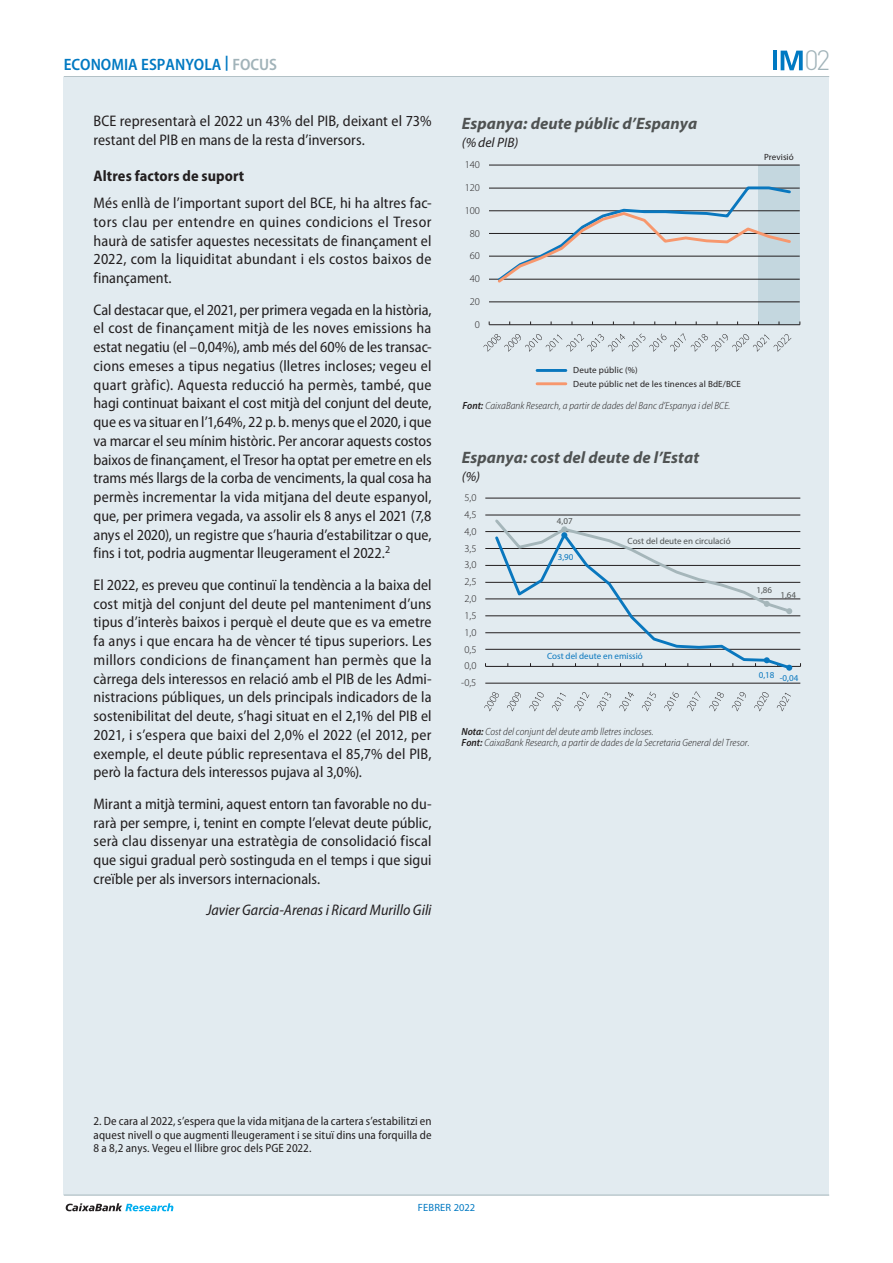
<style>
.page{position:relative;width:893px;height:1263px;background:#fff}
.page>*{position:absolute;margin:0;border:0;box-sizing:border-box;transform-origin:0 0}
.t1{font:300 27.6px "DIN Pro";color:#a1b3b9}
.t2{font:italic 700 16.5px "Myriad Pro";letter-spacing:.005em;color:#4f5252}
.t3{font:600 semi-condensed 16.5px "Myriad Pro";color:#0079c2}
.Texto_Focus{font:semi-condensed 15.3px/18.8px "Myriad Pro";color:#231f20;text-align:justify}
.Firma_Focus{font:italic semi-condensed 15.3px "Myriad Pro";color:#231f20}
.Subtitulo_Focus{font:700 semi-condensed 15.3px "Myriad Pro";letter-spacing:.005em;color:#231f20}
.t4{font:italic 13.65px "Myriad Pro";color:#231f20}
.Notas_Focus{font:semi-condensed 12px/13.5px "Myriad Pro";letter-spacing:.005em;color:#231f20;text-align:justify}
.t5{font:italic 300 semi-condensed 10.5px/11.6px "Myriad Pro";letter-spacing:.005em;color:#231f20}
.t6{font:300 10.5px "Myriad Pro";letter-spacing:-.005em;color:#231f20}
.t7{font:10.5px "Myriad Pro";letter-spacing:.02em;color:#0079c2}
.t8{font:9px/13.5px "Myriad Pro";letter-spacing:.015em;color:#231f20}
.t9{font:9px "Myriad Pro";color:#4f5252}
.t10{font:9px "Myriad Pro";color:#0977be}
.s1{color:#a1b3b9}
.s2{font-weight:600}
</style>
<div class="page">
<hr style="left:64px;top:76px;width:765px;height:1px;background:#a1b3b9">
<div style="left:64px;top:77px;width:765px;height:1118px;background:#e2ebf0"></div>
<hr style="left:64px;top:1195px;width:765px;height:1px;background:#a1b3b9">
<svg style="left:66px;top:1203px;width:107px;height:8px"></svg>
<svg style="left:781px;top:51px;width:22px;height:19px"></svg>
<hr style="left:773px;top:51px;width:4px;height:19px;background:#0079c2">
<div style="left:758px;top:165px;width:42px;height:159px;background:#c4d7df"></div>
<hr style="left:489px;top:302px;width:311px;height:1px;background:#231f20">
<hr style="left:489px;top:279px;width:311px;height:1px;background:#231f20">
<hr style="left:489px;top:256px;width:311px;height:1px;background:#231f20">
<hr style="left:489px;top:233px;width:311px;height:1px;background:#231f20">
<hr style="left:489px;top:210px;width:311px;height:1px;background:#231f20">
<hr style="left:489px;top:188px;width:311px;height:1px;background:#231f20">
<hr style="left:489px;top:165px;width:311px;height:1px;background:#231f20">
<hr style="left:489px;top:324px;width:311px;height:1px;background:#231f20">
<svg style="left:495px;top:186px;width:298px;height:97px"></svg>
<svg style="left:484px;top:333px;width:307px;height:19px"></svg>
<hr style="left:537px;top:369px;width:29px;height:3px;background:#0977be">
<hr style="left:537px;top:382px;width:29px;height:3px;background:#f7976d">
<hr style="left:485px;top:683px;width:315px;height:1px;background:#231f20">
<hr style="left:485px;top:649px;width:315px;height:1px;background:#231f20">
<hr style="left:485px;top:632px;width:315px;height:1px;background:#231f20">
<hr style="left:485px;top:615px;width:315px;height:1px;background:#231f20">
<hr style="left:485px;top:599px;width:315px;height:1px;background:#231f20">
<hr style="left:485px;top:582px;width:315px;height:1px;background:#231f20">
<hr style="left:485px;top:565px;width:315px;height:1px;background:#231f20">
<hr style="left:485px;top:548px;width:315px;height:1px;background:#231f20">
<hr style="left:485px;top:531px;width:315px;height:1px;background:#231f20">
<hr style="left:485px;top:515px;width:315px;height:1px;background:#231f20">
<hr style="left:485px;top:498px;width:315px;height:1px;background:#231f20">
<hr style="left:485px;top:666px;width:315px;height:1px;background:#231f20">
<svg style="left:493px;top:519px;width:300px;height:152px"></svg>
<svg style="left:484px;top:692px;width:15px;height:19px"></svg>
<svg style="left:507px;top:692px;width:14px;height:19px"></svg>
<svg style="left:529px;top:692px;width:15px;height:19px"></svg>
<svg style="left:552px;top:693px;width:14px;height:18px"></svg>
<svg style="left:574px;top:692px;width:15px;height:19px"></svg>
<svg style="left:597px;top:692px;width:14px;height:19px"></svg>
<svg style="left:619px;top:692px;width:15px;height:19px"></svg>
<svg style="left:642px;top:692px;width:14px;height:19px"></svg>
<svg style="left:664px;top:692px;width:15px;height:19px"></svg>
<svg style="left:687px;top:691px;width:13px;height:20px"></svg>
<svg style="left:709px;top:692px;width:15px;height:19px"></svg>
<svg style="left:732px;top:692px;width:14px;height:19px"></svg>
<svg style="left:754px;top:692px;width:15px;height:19px"></svg>
<svg style="left:777px;top:693px;width:14px;height:18px"></svg>
<p class="t3" style="left:64px;top:55px;width:215px">ECONOMIA ESPANYOLA <sup>|</sup> <span class="s1">FOCUS</span></p>
<p class="Texto_Focus" style="left:94px;top:112px;width:340px">BCE representarà el 2022 un 43% del PIB, deixant el 73% restant del PIB en mans de la resta d’inversors.</p>
<p class="Subtitulo_Focus" style="left:94px;top:167px;width:152px">Altres factors de suport</p>
<p class="Texto_Focus" style="left:94px;top:194px;width:340px">Més enllà de l’important suport del BCE, hi ha altres fac&shy;tors clau per entendre en quines condicions el Tresor haurà de satisfer aquestes necessitats de finançament el 2022, com la liquiditat abundant i els costos baixos de finançament.</p>
<p class="Texto_Focus" style="left:94px;top:300px;width:340px">Cal destacar que, el 2021, per primera vegada en la història, el cost de finançament mitjà de les noves emissions ha estat negatiu (el –0,04%), amb més del 60% de les transac&shy;cions emeses a tipus negatius (lletres incloses; vegeu el quart gràfic). Aquesta reducció ha permès, també, que hagi continuat baixant el cost mitjà del conjunt del deute, que es va situar en l’1,64%, 22 p. b. menys que el 2020, i que va marcar el seu mínim històric. Per ancorar aquests costos baixos de finançament, el Tresor ha optat per emetre en els trams més llargs de la corba de venciments, la qual cosa ha permès incrementar la vida mitjana del deute espanyol, que, per primera vegada, va assolir els 8 anys el 2021 (7,8 anys el 2020), un registre que s’hauria d’estabilitzar o que, fins i tot, podria augmentar lleugerament el 2022.<sup>2</sup></p>
<p class="Texto_Focus" style="left:94px;top:576px;width:340px">El 2022, es preveu que continuï la tendència a la baixa del cost mitjà del conjunt del deute pel manteniment d’uns tipus d’interès baixos i perquè el deute que es va emetre fa anys i que encara ha de vèncer té tipus superiors. Les millors condicions de finançament han permès que la càrrega dels interessos en relació amb el PIB de les Admi&shy;nistracions públiques, un dels principals indicadors de la sostenibilitat del deute, s’hagi situat en el 2,1% del PIB el 2021, i s’espera que baixi del 2,0% el 2022 (el 2012, per exemple, el deute públic representava el 85,7% del PIB, però la factura dels interessos pujava al 3,0%).</p>
<p class="Texto_Focus" style="left:94px;top:795px;width:340px;text-align:left">Mirant a mitjà termini, aquest entorn tan favorable no du-- rarà per sempre, i, tenint en compte l’elevat deute públic, serà clau dissenyar una estratègia de consolidació fiscal que sigui gradual però sostinguda en el temps i que sigui creïble per als inversors internacionals.</p>
<p class="Firma_Focus" style="left:206px;top:902px;width:227px">Javier Garcia-Arenas i Ricard Murillo Gili</p>
<h1 class="t1" style="left:804px;top:39px;width:27px">02</h1>
<p class="t2" style="left:462px;top:112px;width:237px">Espanya: deute públic d’Espanya</p>
<p class="t4" style="left:462px;top:134px;width:58px">(%del PIB)</p>
<p class="t6" style="left:465px;top:158px;width:17px">140</p>
<p class="t6" style="left:465px;top:181px;width:17px">120</p>
<p class="t6" style="left:465px;top:204px;width:17px">100</p>
<p class="t6" style="left:470px;top:227px;width:12px">80</p>
<p class="t6" style="left:470px;top:250px;width:12px">60</p>
<p class="t6" style="left:470px;top:272px;width:12px">40</p>
<p class="t6" style="left:470px;top:295px;width:12px">20</p>
<p class="t6" style="left:475px;top:318px;width:7px">0</p>
<p class="t8" style="left:573px;top:363px;width:169px">Deute públic (%)<br>Deute públic net de les tinences al BdE/BCE</p>
<p class="t5" style="left:463px;top:400px;width:269px"><span class="s2">Font:</span> CaixaBank Research, a partir de dades del Banc d’Espanya i del BCE.</p>
<p class="t8" style="left:764px;top:150px;width:31px">Previsió</p>
<p class="t2" style="left:462px;top:447px;width:239px">Espanya: cost del deute de l’Estat</p>
<p class="t4" style="left:462px;top:468px;width:20px">(%)</p>
<p class="t6" style="left:465px;top:491px;width:13px">5,0</p>
<p class="t6" style="left:465px;top:508px;width:13px">4,5</p>
<p class="t6" style="left:465px;top:525px;width:13px">4,0</p>
<p class="t6" style="left:465px;top:542px;width:13px">3,5</p>
<p class="t6" style="left:465px;top:559px;width:13px">3,0</p>
<p class="t6" style="left:465px;top:575px;width:13px">2,5</p>
<p class="t6" style="left:465px;top:592px;width:13px">2,0</p>
<p class="t6" style="left:465px;top:609px;width:13px">1,5</p>
<p class="t6" style="left:465px;top:626px;width:13px">1,0</p>
<p class="t6" style="left:465px;top:643px;width:13px">0,5</p>
<p class="t6" style="left:465px;top:660px;width:13px">0,0</p>
<p class="t6" style="left:461px;top:676px;width:17px">-0,5</p>
<p class="t9" style="left:557px;top:516px;width:17px">4,07</p>
<p class="t10" style="left:558px;top:552px;width:17px">3,90</p>
<p class="t9" style="left:627px;top:535px;width:105px">Cost del deute en circulació</p>
<p class="t10" style="left:547px;top:650px;width:97px">Cost del deute en emissió</p>
<p class="t9" style="left:756px;top:584px;width:17px">1,86</p>
<p class="t9" style="left:780px;top:590px;width:17px">1,64</p>
<p class="t10" style="left:759px;top:672px;width:41px">0,18 -0,04</p>
<p class="t5" style="left:462px;top:725px;width:289px"><span class="s2">Nota:</span> Cost del conjunt del deute amb lletres incloses.<br><span class="s2">Font:</span> CaixaBank Research, a partir de dades de la Secretaria General del Tresor.</p>
<p class="Notas_Focus" style="left:94px;top:1115px;width:340px">2. De cara al 2022, s’espera que la vida mitjana de la cartera s’estabilitzi en aquest nivell o que augmenti lleugerament i se situï dins una forquilla de 8 a 8,2 anys. Vegeu el llibre groc dels PGE 2022.</p>
<p class="t7" style="left:418px;top:1201px;width:59px">FEBRER 2022</p>
</div>
